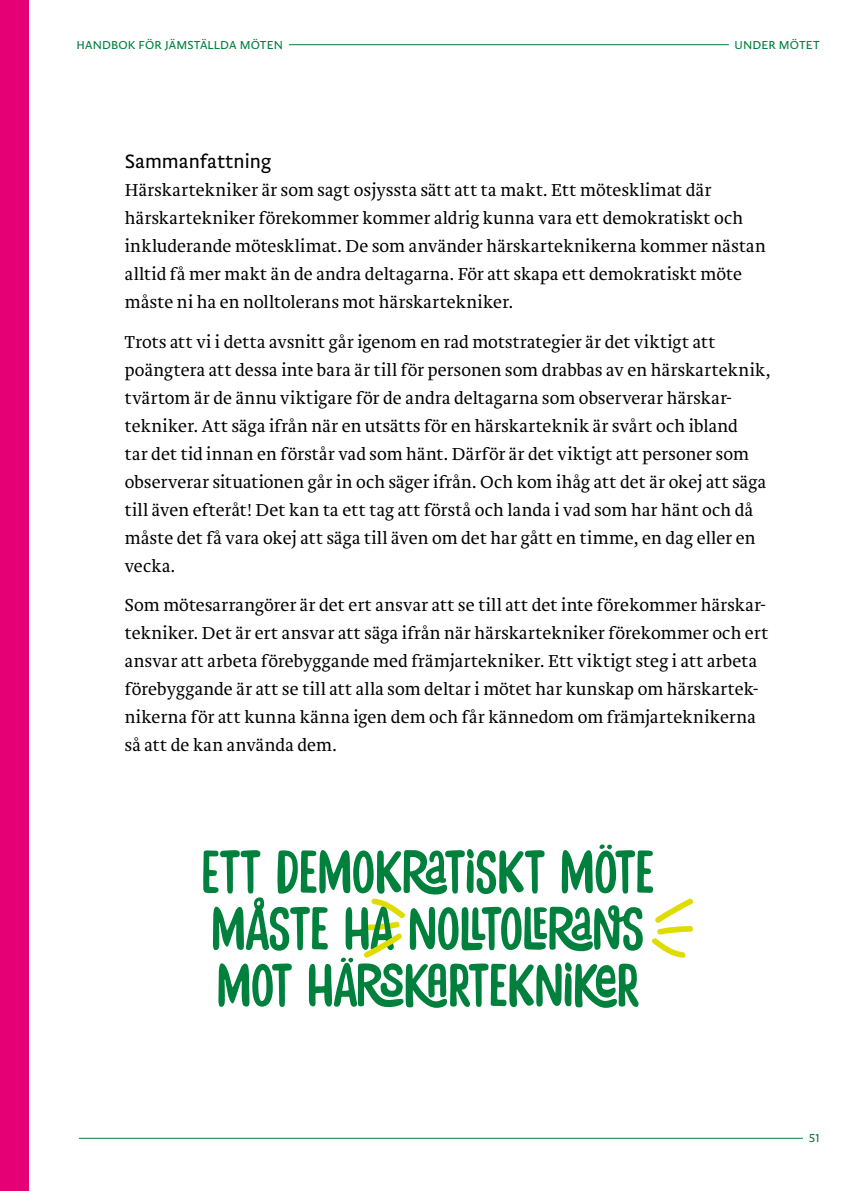
<style>
.page{position:relative;width:868px;height:1191px;background:#fff}
.page>*{position:absolute;margin:0;border:0;box-sizing:border-box;transform-origin:0 0}
.t1{font:300 20px "Brioni Sanst Std";color:#000}
.t2{font:300 18px/28px "Brioni Std";letter-spacing:.01em;color:#000}
.t3{font:300 12px "Brioni Sanst Std";letter-spacing:.01em;color:#00803d}
</style>
<div class="page">
<hr style="left:289px;top:44px;width:439px;height:1px;background:#00803d">
<hr style="left:79px;top:1138px;width:723px;height:1px;background:#00803d">
<svg style="left:203px;top:844px;width:490px;height:163px"></svg>
<div style="left:0;top:0;width:28px;height:1191px;background:#e60076"></div>
<p class="t3" style="left:77px;top:37px;width:208px">HANDBOK FÖR JÄMSTÄLLDA MÖTEN</p>
<p class="t3" style="left:734px;top:37px;width:87px">UNDER MÖTET</p>
<p class="t1" style="left:125px;top:148px;width:148px">Sammanfattning</p>
<p class="t2" style="left:125px;top:177px;width:642px">Härskartekniker är som sagt osjyssta sätt att ta makt. Ett mötesklimat där härskartekniker förekommer kommer aldrig kunna vara ett demokratiskt och inkluderande mötesklimat. De som använder härskarteknikerna kommer nästan alltid få mer makt än de andra deltagarna. För att skapa ett demokratiskt möte måste ni ha en nolltolerans mot härskartekniker.</p>
<p class="t2" style="left:125px;top:328px;width:647px">Trots att vi i detta avsnitt går igenom en rad motstrategier är det viktigt att poängtera att dessa inte bara är till för personen som drabbas av en härskarteknik, tvärtom är de ännu viktigare för de andra deltagarna som observerar härskar&shy;tekniker. Att säga ifrån när en utsätts för en härskarteknik är svårt och ibland<br>tar det tid innan en förstår vad som hänt. Därför är det viktigt att personer som observerar situationen går in och säger ifrån. Och kom ihåg att det är okej att säga till även efteråt! Det kan ta ett tag att förstå och landa i vad som har hänt och då måste det få vara okej att säga till även om det har gått en timme, en dag eller en vecka.</p>
<p class="t2" style="left:125px;top:592px;width:645px">Som mötesarrangörer är det ert ansvar att se till att det inte förekommer härskar&shy;tekniker. Det är ert ansvar att säga ifrån när härskartekniker förekommer och ert ansvar att arbeta förebyggande med främjartekniker. Ett viktigt steg i att arbeta förebyggande är att se till att alla som deltar i mötet har kunskap om härskartek&shy;nikerna för att kunna känna igen dem och får kännedom om främjarteknikerna så att de kan använda dem.</p>
<p class="t3" style="left:808px;top:1129px;width:12px">51</p>
</div>
